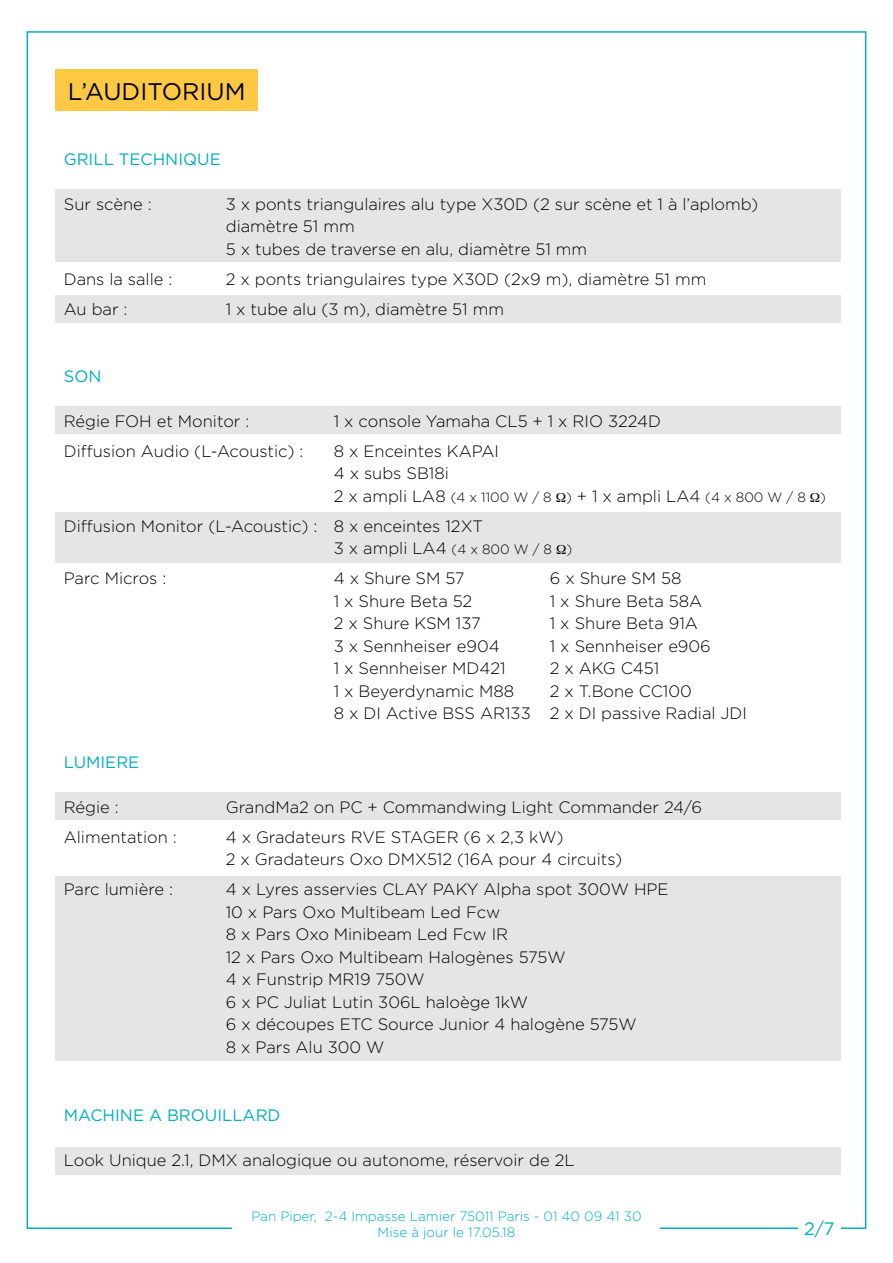
<style>
.page{position:relative;width:893px;height:1263px;background:#fff}
.page>*{position:absolute;margin:0;border:0;box-sizing:border-box;transform-origin:0 0}
.t1{font:24px "Gotham HTF";color:#000}
.t2{font:18px "Gotham HTF";color:#00aec7}
.t3{font:300 16.5px/22.5px "Gotham";color:#000}
.t4{font:16.5px "Gotham HTF";color:#00aec7}
.t5{font:300 13.5px/16.2px "Gotham";color:#00aec7;text-align:center}
.s1{font-size:13.5px}
</style>
<div class="page">
<div style="left:55px;top:69px;width:203px;height:42px;background:#fdc944"></div>
<div style="left:55px;top:189px;width:785px;height:72px;background:#e5e5e5"></div>
<div style="left:55px;top:296px;width:785px;height:27px;background:#e5e5e5"></div>
<div style="left:55px;top:512px;width:785px;height:50px;background:#e5e5e5"></div>
<div style="left:55px;top:406px;width:785px;height:28px;background:#e5e5e5"></div>
<div style="left:55px;top:792px;width:785px;height:28px;background:#e5e5e5"></div>
<div style="left:55px;top:876px;width:785px;height:184px;background:#e5e5e5"></div>
<div style="left:55px;top:1147px;width:785px;height:28px;background:#e5e5e5"></div>
<h1 class="t1" style="left:68px;top:78px;width:179px">L’AUDITORIUM</h1>
<p class="t4" style="left:64px;top:150px;width:158px">GRILL TECHNIQUE</p>
<p class="t3" style="left:64px;top:192px;width:89px">Sur scène :</p>
<p class="t3" style="left:226px;top:192px;width:534px">3 x ponts triangulaires alu type X30D (2 sur scène et 1 à l’aplomb) diamètre 51 mm<br>5 x tubes de traverse en alu, diamètre 51 mm</p>
<p class="t3" style="left:64px;top:267px;width:110px">Dans la salle :</p>
<p class="t3" style="left:226px;top:267px;width:482px">2 x ponts triangulaires type X30D (2x9 m), diamètre 51 mm</p>
<p class="t3" style="left:64px;top:297px;width:65px">Au bar :</p>
<p class="t3" style="left:226px;top:297px;width:280px">1 x tube alu (3 m), diamètre 51 mm</p>
<p class="t4" style="left:64px;top:367px;width:39px">SON</p>
<p class="t3" style="left:64px;top:409px;width:187px">Régie FOH et Monitor :</p>
<p class="t3" style="left:334px;top:409px;width:329px">1 x console Yamaha CL5 + 1 x RIO 3224D</p>
<p class="t3" style="left:64px;top:439px;width:241px">Diffusion Audio (L-Acoustic) :</p>
<p class="t3" style="left:334px;top:439px;width:494px">8 x Enceintes KAPAI<br>4 x subs SB18i<br>2 x ampli LA8 <span class="s1">(4 x 1100 W / 8 )</span> + 1 x ampli LA4 <span class="s1">(4 x 800 W / 8 )</span></p>
<p class="t3" style="left:334px;top:514px;width:240px;text-indent:-270px">Diffusion Monitor (L-Acoustic) : 8 x enceintes 12XT<br>3 x ampli LA4 <span class="s1">(4 x 800 W / 8 )</span></p>
<p class="t3" style="left:64px;top:567px;width:104px">Parc Micros :</p>
<p class="t3" style="left:334px;top:567px;width:132px">4 x Shure SM 57</p>
<p class="t3" style="left:550px;top:567px;width:133px">6 x Shure SM 58</p>
<p class="t3" style="left:334px;top:589px;width:140px">1 x Shure Beta 52</p>
<p class="t3" style="left:550px;top:589px;width:154px">1 x Shure Beta 58A</p>
<p class="t3" style="left:334px;top:612px;width:148px">2 x Shure KSM 137</p>
<p class="t3" style="left:550px;top:612px;width:150px">1 x Shure Beta 91A</p>
<p class="t3" style="left:334px;top:634px;width:167px">3 x Sennheiser e904</p>
<p class="t3" style="left:550px;top:634px;width:163px">1 x Sennheiser e906</p>
<p class="t3" style="left:334px;top:657px;width:173px">1 x Sennheiser MD421</p>
<p class="t3" style="left:550px;top:657px;width:111px">2 x AKG C451</p>
<p class="t3" style="left:334px;top:679px;width:182px">1 x Beyerdynamic M88</p>
<p class="t3" style="left:334px;top:679px;width:415px;text-indent:216px">2 x T.Bone CC100<br>8 x DI Active BSS AR133 2 x DI passive Radial JDI</p>
<p class="t4" style="left:64px;top:753px;width:77px">LUMIERE</p>
<p class="t3" style="left:64px;top:795px;width:56px">Régie :</p>
<p class="t3" style="left:226px;top:795px;width:478px">GrandMa2 on PC + Commandwing Light Commander 24/6</p>
<p class="t3" style="left:64px;top:825px;width:114px">Alimentation :</p>
<p class="t3" style="left:226px;top:825px;width:398px">4 x Gradateurs RVE STAGER (6 x 2,3 kW)<br>2 x Gradateurs Oxo DMX512 (16A pour 4 circuits)</p>
<p class="t3" style="left:64px;top:878px;width:111px">Parc lumière :</p>
<p class="t3" style="left:226px;top:878px;width:444px">4 x Lyres asservies CLAY PAKY Alpha spot 300W HPE<br>10 x Pars Oxo Multibeam Led Fcw<br>8 x Pars Oxo Minibeam Led Fcw IR<br>12 x Pars Oxo Multibeam Halogènes 575W<br>4 x Funstrip MR19 750W<br>6 x PC Juliat Lutin 306L haloège 1kW<br>6 x découpes ETC Source Junior 4 halogène 575W<br>8 x Pars Alu 300 W</p>
<p class="t4" style="left:64px;top:1106px;width:218px">MACHINE A BROUILLARD</p>
<p class="t3" style="left:64px;top:1148px;width:512px">Look Unique 2.1, DMX analogique ou autonome, réservoir de 2L</p>
<p class="t5" style="left:251px;top:1207px;width:392px">Pan Piper, 2-4 Impasse Lamier 75011 Paris - 01 40 09 41 30<br>Mise à jour le 17.05.18</p>
<p class="t2" style="left:804px;top:1218px;width:32px">2/7</p>
</div>
